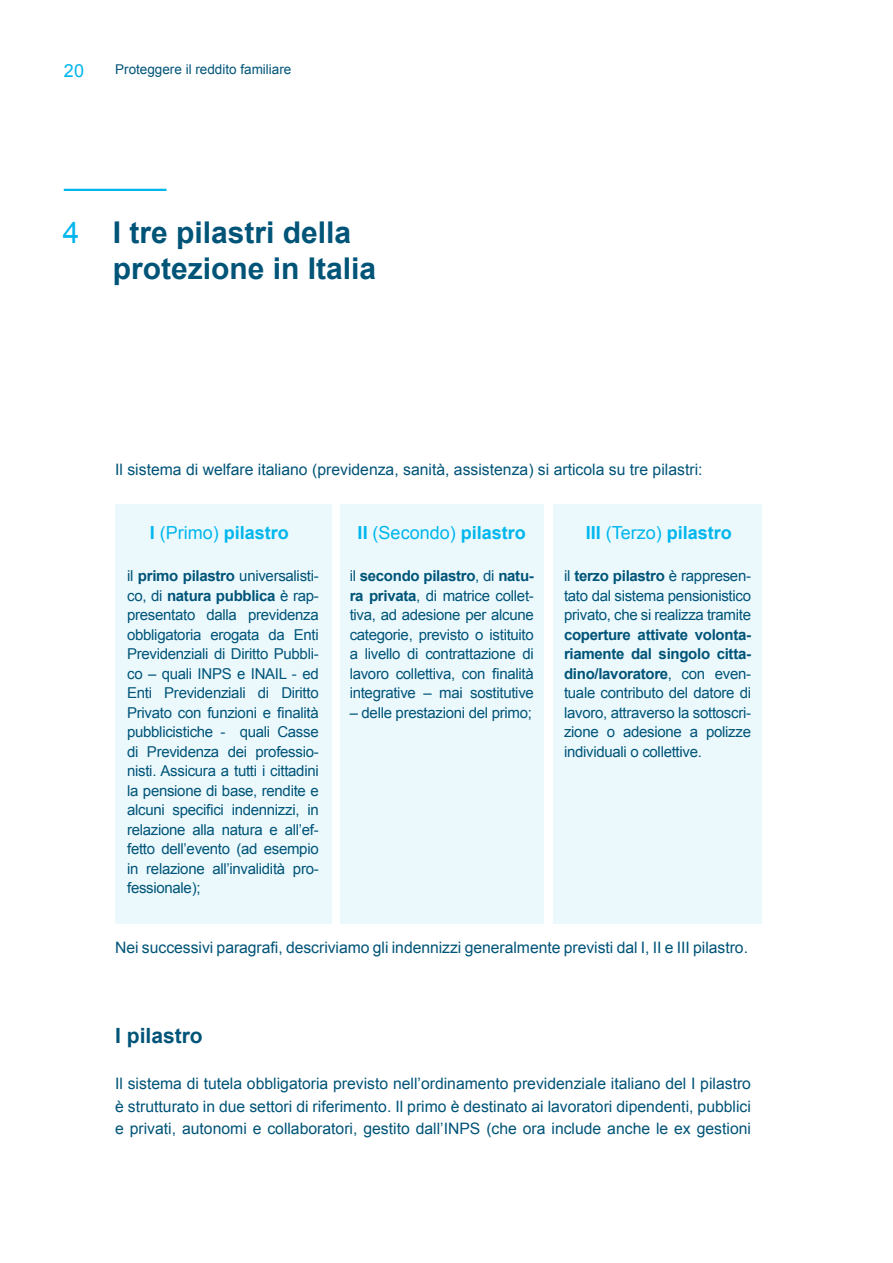
<style>
.page{position:relative;width:893px;height:1263px;background:#fff}
.page>*{position:absolute;margin:0;border:0;box-sizing:border-box;transform-origin:0 0}
.t1{font:700 30px/36px "Arial";color:#005478}
.t2{font:30px "Arial";color:#00b6ed}
.t3{font:700 21px "Arial";color:#005478}
.t4{font:700 18px "Arial";color:#00b6ed}
.t5{font:18px "Arial";color:#00b6ed}
.t6{font:15.75px/22.5px "Arial";color:#005478;text-align:justify}
.t7{font:15px/19.5px "Arial";letter-spacing:-.02em;color:#005478;text-align:justify}
.t8{font:13.5px "Arial";color:#005478}
.s1{font-weight:400}
.s2{font-weight:700}
</style>
<div class="page">
<hr style="left:892px;top:481px;width:1px;height:341px;background:#00b6ed">
<div style="left:553px;top:504px;width:209px;height:419px;background:#ebf9fd"></div>
<div style="left:115px;top:504px;width:217px;height:419px;background:#ebf9fd"></div>
<div style="left:340px;top:504px;width:203px;height:419px;background:#ebf9fd"></div>
<hr style="left:64px;top:189px;width:103px;height:2px;background:#00b6ed">
<p class="t5" style="left:64px;top:61px;width:22px">20</p>
<p class="t8" style="left:115px;top:61px;width:178px">Proteggere il reddito familiare</p>
<h1 class="t2" style="left:63px;top:216px;width:18px">4</h1>
<h1 class="t1" style="left:113px;top:214px;width:265px">I tre pilastri della protezione in Italia</h1>
<p class="t6" style="left:115px;top:458px;width:589px">Il sistema di welfare italiano (previdenza, sanità, assistenza) si articola su tre pilastri:</p>
<p class="t4" style="left:150px;top:522px;width:141px">I <span class="s1">(Primo)</span> pilastro</p>
<p class="t4" style="left:358px;top:522px;width:170px">II <span class="s1">(Secondo)</span> pilastro</p>
<p class="t4" style="left:586px;top:522px;width:148px">III <span class="s1">(Terzo)</span> pilastro</p>
<p class="t7" style="left:127px;top:566px;width:193px">il <span class="s2">primo pilastro</span> universalisti&shy;co, di <span class="s2">natura pubblica</span> è rap&shy;presentato dalla previdenza obbligatoria erogata da Enti Previdenziali di Diritto Pubbli&shy;co – quali INPS e INAIL - ed Enti Previdenziali di Diritto Privato con funzioni e finalità pubblicistiche - quali Casse di Previdenza dei professio&shy;nisti. Assicura a tutti i cittadini la pensione di base, rendite e alcuni specifici indennizzi, in relazione alla natura e all’ef&shy;fetto dell’evento (ad esempio in relazione all’invalidità pro&shy;fessionale);</p>
<p class="t7" style="left:350px;top:566px;width:186px">il <span class="s2">secondo pilastro</span>, di <span class="s2">natu&shy;ra privata</span>, di matrice collet&shy;tiva, ad adesione per alcune categorie, previsto o istituito a livello di contrattazione di lavoro collettiva, con finalità integrative – mai sostitutive</p>
<p class="t7" style="left:350px;top:703px;width:184px">– delle prestazioni del primo;</p>
<p class="t7" style="left:564px;top:566px;width:188px">il <span class="s2">terzo pilastro</span> è rappresen&shy;tato dal sistema pensionistico privato, che si realizza tramite</p>
<p class="t7" style="left:564px;top:625px;width:188px"><span class="s2">coperture attivate volonta&shy;riamente dal singolo citta&shy;dino/lavoratore</span>, con even&shy;tuale contributo del datore di lavoro, attraverso la sottoscri&shy;zione o adesione a polizze individuali o collettive.</p>
<p class="t6" style="left:115px;top:937px;width:634px">Nei successivi paragrafi, descriviamo gli indennizzi generalmente previsti dal I, II e III pilastro.</p>
<h2 class="t3" style="left:115px;top:1024px;width:89px">I pilastro</h2>
<p class="t6" style="left:115px;top:1072px;width:637px">Il sistema di tutela obbligatoria previsto nell’ordinamento previdenziale italiano del I pilastro è strutturato in due settori di riferimento. Il primo è destinato ai lavoratori dipendenti, pubblici e privati, autonomi e collaboratori, gestito dall’INPS (che ora include anche le ex gestioni</p>
</div>
